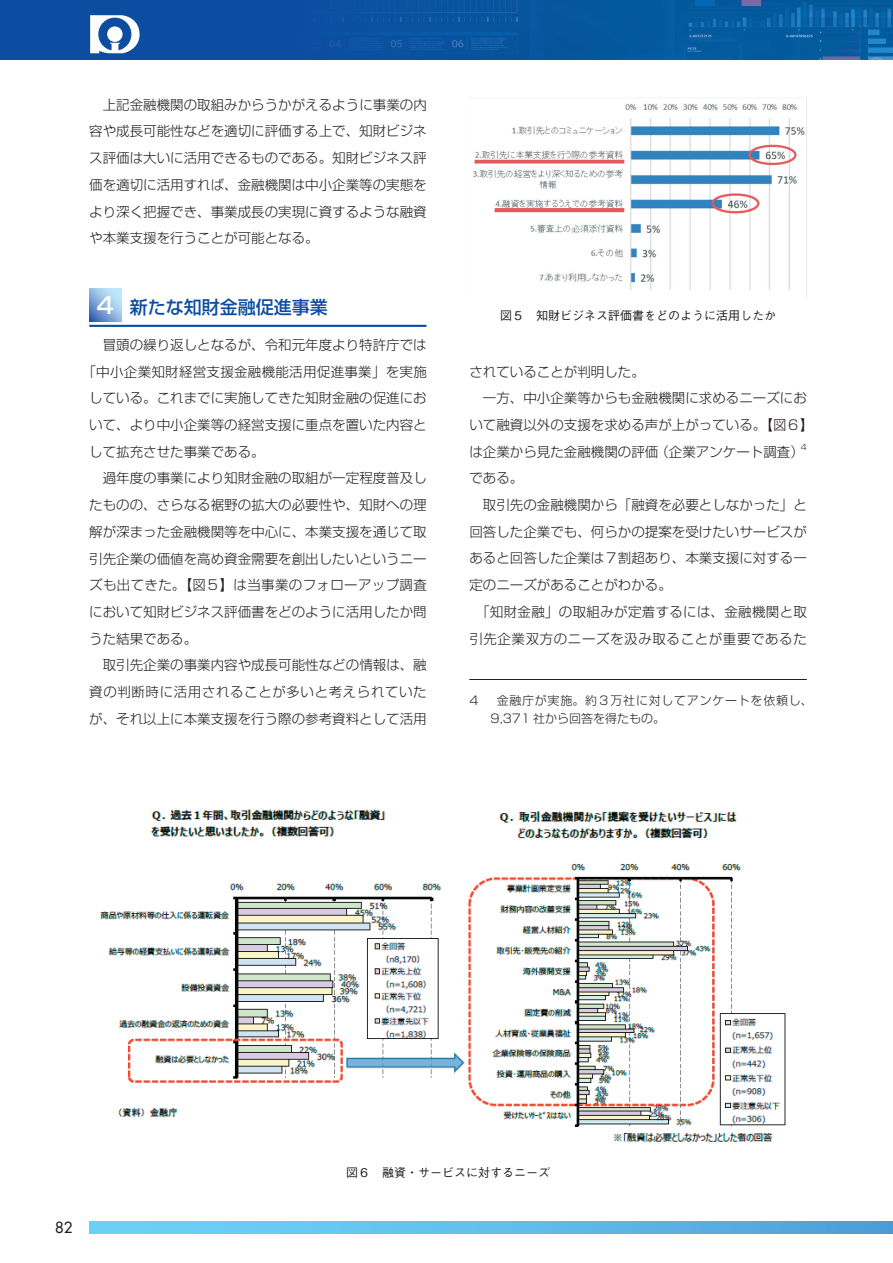
<style>
.page{position:relative;width:893px;height:1263px;background:#fff}
.page>*{position:absolute;margin:0;border:0;box-sizing:border-box;transform-origin:0 0}
.t1{font:500 18px "Shin Go Pro";color:#0d4da1}
.t2{font:500 15px "Futura Std";color:#231f20}
.t3{font:300 13.5px/26.7px "Shin Go Pr 5";color:#231f20;text-align:justify}
.t4{font:300 13.5px "Shin Go Pr 5";letter-spacing:.025em;color:#231f20}
.t5{font:300 13.5px "Shin Go Pr 5";letter-spacing:.045em;color:#231f20}
.t6{font:300 13.5px "Shin Go Pr 5";letter-spacing:.02em;color:#231f20}
.t7{font:300 12px/18px "Shin Go Pr 5";letter-spacing:.06em;color:#231f20}
.t8{font:500 12px "Gothic BBB Pro";color:#231f20}
.t9{font:300 7.8px "Shin Go Pr 5";color:#231f20}
.s1{font-family:"Shin Go Pr 5";font-size:22.5px;color:#fff}
</style>
<div class="page">
<svg style="left:89px;top:1221px;width:804px;height:12px;background:#5fbbe9"></svg>
<div style="left:0;top:0;width:893px;height:60px;background:#0d4da1"></div>
<img style="left:330px;top:0;width:563px;height:60px">
<svg style="left:90px;top:15px;width:50px;height:38px"></svg>
<svg style="left:89px;top:289px;width:33px;height:33px"></svg>
<hr style="left:89px;top:325px;width:337px;height:2px;background:#0d4da1">
<hr style="left:469px;top:679px;width:338px;height:1px;background:#231f20">
<img style="left:473px;top:98px;width:334px;height:199px">
<img style="left:100px;top:809px;width:686px;height:333px">
<p class="t3" style="left:89px;top:90px;width:339px;text-indent:14px">上記金融機関の取組みからうかがえるように事業の内容や成長可能性などを適切に評価する上で、知財ビジネス評価は大いに活用できるものである。知財ビジネス評価を適切に活用すれば、金融機関は中小企業等の実態をより深く把握でき、事業成長の実現に資するような融資や本業支援を行うことが可能となる。</p>
<h1 class="t1" style="left:97px;top:292px;width:232px"><span class="s1">4</span> 新たな知財金融促進事業</h1>
<p class="t3" style="left:103px;top:330px;width:325px">冒頭の繰り返しとなるが、令和元年度より特許庁では</p>
<p class="t6" style="left:83px;top:360px;width:346px">「中小企業知財経営支援金融機能活用促進事業」を実施</p>
<p class="t3" style="left:89px;top:383px;width:339px">している。これまでに実施してきた知財金融の促進にお</p>
<p class="t3" style="left:89px;top:410px;width:339px">いて、より中小企業等の経営支援に重点を置いた内容と</p>
<p class="t3" style="left:89px;top:437px;width:177px">して拡充させた事業である。</p>
<p class="t3" style="left:103px;top:464px;width:325px">過年度の事業により知財金融の取組が一定程度普及し</p>
<p class="t3" style="left:89px;top:490px;width:339px">たものの、さらなる裾野の拡大の必要性や、知財への理</p>
<p class="t3" style="left:89px;top:517px;width:339px">解が深まった金融機関等を中心に、本業支援を通じて取</p>
<p class="t3" style="left:89px;top:544px;width:339px">引先企業の価値を高め資金需要を創出したいというニー</p>
<p class="t4" style="left:89px;top:574px;width:339px">ズも出てきた。【図５】は当事業のフォローアップ調査</p>
<p class="t3" style="left:89px;top:597px;width:339px">において知財ビジネス評価書をどのように活用したか問</p>
<p class="t3" style="left:89px;top:624px;width:109px">うた結果である。</p>
<p class="t3" style="left:103px;top:650px;width:325px">取引先企業の事業内容や成長可能性などの情報は、融</p>
<p class="t5" style="left:89px;top:681px;width:339px">資の判断時に活用されることが多いと考えられていた</p>
<p class="t3" style="left:89px;top:704px;width:339px">が、それ以上に本業支援を行う際の参考資料として活用</p>
<p class="t8" style="left:500px;top:306px;width:278px">図５　知財ビジネス評価書をどのように活用したか</p>
<p class="t3" style="left:469px;top:357px;width:177px">されていることが判明した。</p>
<p class="t3" style="left:483px;top:383px;width:325px">一方、中小企業等からも金融機関に求めるニーズにお</p>
<p class="t3" style="left:469px;top:410px;width:346px">いて融資以外の支援を求める声が上がっている。【図６】</p>
<p class="t3" style="left:469px;top:437px;width:336px">は企業から見た金融機関の評価（企業アンケート調査）</p>
<p class="t9" style="left:801px;top:441px;width:7px">4</p>
<p class="t3" style="left:469px;top:464px;width:55px">である。</p>
<p class="t3" style="left:483px;top:490px;width:325px">取引先の金融機関から「融資を必要としなかった」と</p>
<p class="t3" style="left:469px;top:517px;width:339px">回答した企業でも、何らかの提案を受けたいサービスが</p>
<p class="t3" style="left:469px;top:544px;width:339px">あると回答した企業は７割超あり、本業支援に対する一</p>
<p class="t3" style="left:469px;top:570px;width:204px">定のニーズがあることがわかる。</p>
<p class="t4" style="left:476px;top:601px;width:332px">「知財金融」の取組みが定着するには、金融機関と取</p>
<p class="t5" style="left:469px;top:627px;width:339px">引先企業双方のニーズを汲み取ることが重要であるた</p>
<p class="t7" style="left:469px;top:690px;width:11px">4</p>
<p class="t7" style="left:491px;top:690px;width:324px;text-indent:6px">金融庁が実施。約３万社に対してアンケートを依頼し、<br>9,371 社から回答を得たもの。</p>
<p class="t2" style="left:55px;top:1218px;width:19px">82</p>
<p class="t8" style="left:346px;top:1163px;width:205px">図６　融資・サービスに対するニーズ</p>
</div>
